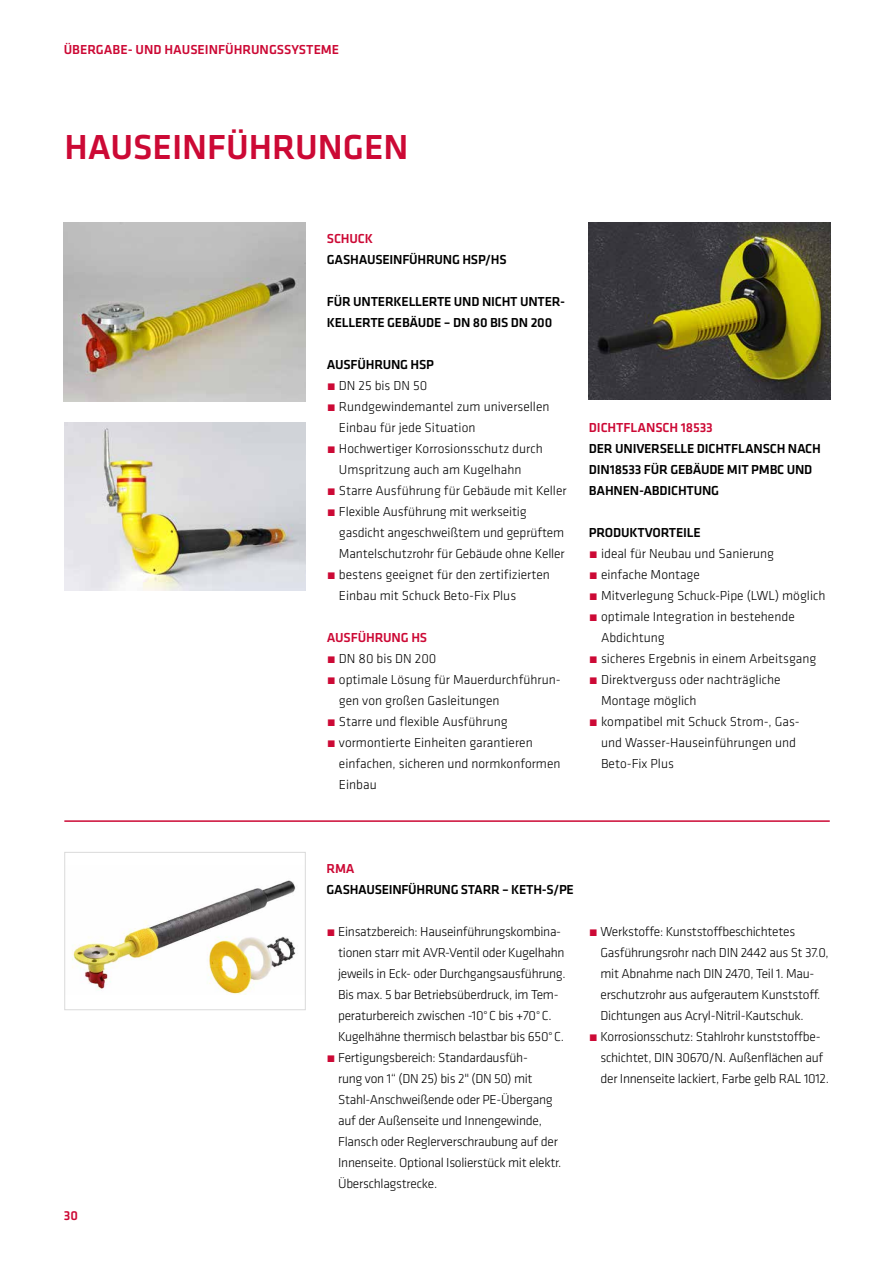
<style>
.page{position:relative;width:893px;height:1263px;background:#fff}
.page>*{position:absolute;margin:0;border:0;box-sizing:border-box;transform-origin:0 0}
.t1{font:500 36px "GC Klavika Fein";color:#cc0935}
.t2{font:300 13.5px/21px "GC Klavika Fein";letter-spacing:-.01em;color:#000}
.t3{font:500 13.5px/21px "GC Klavika Fein";letter-spacing:-.015em;color:#000}
.t4{font:500 13.5px "GC Klavika Fein";letter-spacing:-.01em;color:#cc0935}
.s1{color:#cc0935}
</style>
<div class="page">
<img style="left:64px;top:222px;width:241px;height:179px">
<img style="left:588px;top:222px;width:242px;height:178px">
<img style="left:64px;top:422px;width:241px;height:168px">
<hr style="left:64px;top:820px;width:766px;height:2px;background:#cc0935">
<img style="left:72px;top:880px;width:224px;height:114px">
<div style="left:64px;top:852px;width:242px;height:158px;border:1px solid #dadada"></div>
<p class="t4" style="left:64px;top:40px;width:277px">ÜBERGABE- UND HAUSEINFÜHRUNGSSYSTEME</p>
<h1 class="t1" style="left:64px;top:123px;width:345px">HAUSEINFÜHRUNGEN</h1>
<p class="t4" style="left:327px;top:229px;width:48px">SCHUCK</p>
<p class="t3" style="left:327px;top:249px;width:181px">GASHAUSEINFÜHRUNG HSP/HS</p>
<p class="t3" style="left:327px;top:291px;width:240px">FÜR UNTERKELLERTE UND NICHT UNTER-<br>KELLERTE GEBÄUDE – DN 80 BIS DN 200</p>
<p class="t3" style="left:327px;top:354px;width:109px">AUSFÜHRUNG HSP</p>
<p class="t2" style="left:327px;top:375px;width:102px"><span class="s1">•</span> DN 25 bis DN 50</p>
<p class="t2" style="left:339px;top:396px;width:212px;text-indent:-12px"><span class="s1">•</span> Rundgewindemantel zum universellen<br>Einbau für jede Situation</p>
<p class="t2" style="left:339px;top:438px;width:205px;text-indent:-12px"><span class="s1">•</span> Hochwertiger Korrosionsschutz durch<br>Umspritzung auch am Kugelhahn</p>
<p class="t2" style="left:327px;top:480px;width:241px"><span class="s1">•</span> Starre Ausführung für Gebäude mit Keller</p>
<p class="t2" style="left:339px;top:501px;width:227px;text-indent:-12px"><span class="s1">•</span> Flexible Ausfü hrung mit werkseitig gasdicht angeschweißtem und geprüftem<br>Mantelschutzrohr für Gebäude ohne Keller</p>
<p class="t2" style="left:339px;top:564px;width:212px;text-indent:-12px"><span class="s1">•</span> bestens geeignet fü r den zertifizierten<br>Einbau mit Schuck Beto-Fix Plus</p>
<p class="t4" style="left:327px;top:628px;width:102px">AUSFÜHRUNG HS</p>
<p class="t2" style="left:327px;top:648px;width:111px"><span class="s1">•</span> DN 80 bis DN 200</p>
<p class="t2" style="left:339px;top:669px;width:223px;text-indent:-12px"><span class="s1">•</span> optimale Lösung für Mauerdurchführun&shy;gen von großen Gasleitungen</p>
<p class="t2" style="left:327px;top:711px;width:182px"><span class="s1">•</span> Starre und flexible Ausführung</p>
<p class="t2" style="left:339px;top:732px;width:223px;text-indent:-12px"><span class="s1">•</span> vormontierte Einheiten garantieren einfachen, sicheren und normkonformen<br>Einbau</p>
<p class="t4" style="left:589px;top:419px;width:125px">DICHTFLANSCH 18533</p>
<p class="t3" style="left:589px;top:438px;width:233px">DER UNIVERSELLE DICHTFLANSCH NACH<br>DIN18533 FÜR GEBÄUDE MIT PMBC UND<br>BAHNEN-ABDICHTUNG</p>
<p class="t3" style="left:589px;top:522px;width:113px">PRODUKTVORTEILE</p>
<p class="t2" style="left:589px;top:543px;width:187px"><span class="s1">•</span> ideal für Neubau und Sanierung</p>
<p class="t2" style="left:589px;top:564px;width:112px"><span class="s1">•</span> einfache Montage</p>
<p class="t2" style="left:589px;top:585px;width:238px"><span class="s1">•</span> Mitverlegung Schuck-Pipe (LWL) möglich</p>
<p class="t2" style="left:601px;top:606px;width:195px;text-indent:-12px"><span class="s1">•</span> optimale Integration in bestehende<br>Abdichtung</p>
<p class="t2" style="left:589px;top:648px;width:229px"><span class="s1">•</span> sicheres Ergebnis in einem Arbeitsgang</p>
<p class="t2" style="left:601px;top:669px;width:181px;text-indent:-12px"><span class="s1">•</span> Direktverguss oder nachträgliche<br>Montage möglich</p>
<p class="t2" style="left:601px;top:711px;width:200px;text-indent:-12px"><span class="s1">•</span> kompatibel mit Schuck Strom-, Gas&shy;und Wasser-Hauseinführungen und<br>Beto-Fix Plus</p>
<p class="t4" style="left:64px;top:1207px;width:16px">30</p>
<p class="t4" style="left:327px;top:859px;width:30px">RMA</p>
<p class="t3" style="left:327px;top:879px;width:249px">GASHAUSEINFÜHRUNG STARR – KETH-S/PE</p>
<p class="t2" style="left:338px;top:921px;width:229px;text-indent:-12px"><span class="s1">•</span> Einsatzbereich: Hauseinführungskombina&shy;tionen starr mit AVR-Ventil oder Kugelhahn jeweils in Eck- oder Durchgangsausführung.<br>Bis max. 5 bar Betriebsü berdruck, im Tem&shy;peraturbereich zwischen -10°C bis +70°C.<br>Kugelhähne thermisch belastbar bis 650°C.</p>
<p class="t2" style="left:338px;top:1047px;width:225px;text-indent:-12px"><span class="s1">•</span> Fertigungsbereich: Standardausfüh-<br>rung von 1“ (DN 25) bis 2" (DN 50) mit Stahl-Anschweißende oder PE-Übergang auf der Außenseite und Innengewinde, Flansch oder Reglerverschraubung auf der Innenseite. Optional Isolierstück mit elektr.<br>Überschlagstrecke.</p>
<p class="t2" style="left:600px;top:921px;width:230px;text-indent:-12px"><span class="s1">•</span> Werkstoffe: Kunststoffbeschichtetes Gasführungsrohr nach DIN 2442 aus St 37.0, mit Abnahme nach DIN 2470, Teil 1. Mau&shy;erschutzrohr aus aufgerautem Kunststoff.<br>Dichtungen aus Acryl-Nitril-Kautschuk.</p>
<p class="t2" style="left:600px;top:1026px;width:230px;text-indent:-12px"><span class="s1">•</span> Korrosionsschutz: Stahlrohr kunststoffbe&shy;schichtet, DIN 30670/N. Außenflächen auf der Innenseite lackiert, Farbe gelb RAL 1012.</p>
</div>
